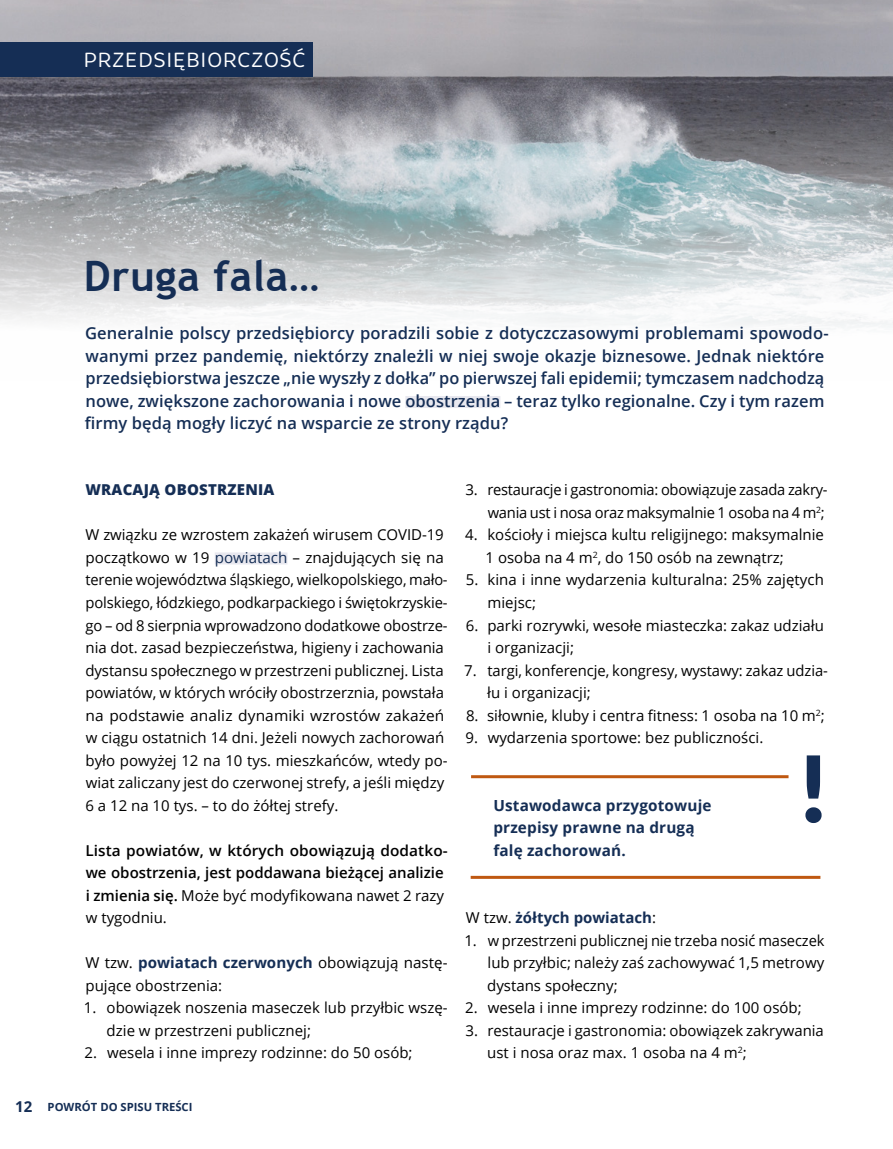
<style>
.page{position:relative;width:893px;height:1149px;background:#fff}
.page>*{position:absolute;margin:0;border:0;box-sizing:border-box;transform-origin:0 0}
.t1{font:700 42px "Trebuchet MS";letter-spacing:.015em;color:#152e55}
.t2{font:21px "Brevia";letter-spacing:.015em;color:#fff}
.t3{font:600 16.5px/22.5px "Open Sans";letter-spacing:.005em;color:#152e55}
.t4{font:700 15.3px/22.5px "Open Sans";letter-spacing:.01em;color:#152e55}
.t5{font:15px/22.5px "Open Sans";color:#000}
.t6{font:600 15px/22.5px "Open Sans";color:#000}
.t7{font:700 15px "Open Sans";color:#152e55}
.t8{font:800 15px "Open Sans";letter-spacing:.015em;color:#152e55}
.t9{font:700 11.25px "Open Sans";color:#152e55}
.s1{color:#152e55}
.s2{font-weight:400}
.s3{font-weight:700;color:#152e55}
.s4{font-size:15px}
.s5{font-weight:400;color:#000}
</style>
<div class="page">
<img style="left:0;top:0;width:893px;height:328px">
<div style="left:405px;top:396px;width:95px;height:12px;background:#e8e8ef"></div>
<div style="left:215px;top:552px;width:72px;height:12px;background:#e8e8ef"></div>
<div style="left:0;top:42px;width:313px;height:34px;background:#152e55"></div>
<hr style="left:471px;top:875px;width:349px;height:3px;background:#bf5811">
<hr style="left:471px;top:775px;width:317px;height:3px;background:#bf5811">
<svg style="left:805px;top:755px;width:17px;height:67px"></svg>
<h2 class="t2" style="left:83px;top:47px;width:224px">PRZEDSIĘBIORCZOŚĆ</h2>
<h1 class="t1" style="left:84px;top:250px;width:237px">Druga fala…</h1>
<p class="t3" style="left:85px;top:321px;width:745px">Generalnie polscy przedsiębiorcy poradzili sobie z dotyczczasowymi problemami spowodo&shy;wanymi przez pandemię, niektórzy znależli w niej swoje okazje biznesowe. Jednak niektóre przedsiębiorstwa jeszcze „nie wyszły z dołka” po pierwszej fali epidemii; tymczasem nadchodzą nowe, zwiększone zachorowania i nowe obostrzenia – teraz tylko regionalne. Czy i tym razem firmy będą mogły liczyć na wsparcie ze strony rządu?</p>
<p class="t8" style="left:85px;top:478px;width:191px">WRACAJĄ OBOSTRZENIA</p>
<p class="t5" style="left:85px;top:523px;width:364px">W związku ze wzrostem zakażeń wirusem COVID-19 początkowo w 19 <span class="s1">powiatach</span> – znajdujących się na terenie województwa śląskiego, wielkopolskiego, mało&shy;polskiego, łódzkiego, podkarpackiego i świętokrzyskie&shy;go – od 8 sierpnia wprowadzono dodatkowe obostrze&shy;nia dot. zasad bezpieczeństwa, higieny i zachowania dystansu społecznego w przestrzeni publicznej. Lista powiatów, w których wróciły obostrzerznia, powstała na podstawie analiz dynamiki wzrostów zakażeń w ciągu ostatnich 14 dni. Jeżeli nowych zachorowań było powyżej 12 na 10 tys. mieszkańców, wtedy po&shy;wiat zaliczany jest do czerwonej strefy, a jeśli między 6 a 12 na 10 tys. – to do żółtej strefy.</p>
<p class="t6" style="left:85px;top:838px;width:364px">Lista powiatów, w których obowiązują dodatko&shy;we obostrzenia, jest poddawana bieżącej analizie i zmienia się. <span class="s2">Może być modyfikowana nawet 2 razy w tygodniu.</span></p>
<p class="t5" style="left:85px;top:950px;width:364px">W tzw. <span class="s3">powiatach czerwonych</span> obowiązują nastę&shy;pujące obostrzenia:</p>
<p class="t5" style="left:107px;top:995px;width:343px;text-indent:-23px">1. obowiązek noszenia maseczek lub przyłbic wszę&shy;dzie w przestrzeni publicznej;</p>
<p class="t5" style="left:85px;top:1040px;width:329px">2. wesela i inne imprezy rodzinne: do 50 osób;</p>
<p class="t9" style="left:15px;top:1098px;width:179px"><span class="s4">12</span> POWRÓT DO SPISU TREŚCI</p>
<p class="t5" style="left:465px;top:478px;width:364px;text-align:right">3. restauracje i gastronomia: obowiązuje zasada zakry&shy;wania ust i nosa oraz maksymalnie 1 osoba na 4 m<sup>2</sup>;</p>
<p class="t5" style="left:486px;top:523px;width:340px;text-indent:-20px">4. kościoły i miejsca kultu religijnego: maksymalnie<br>1 osoba na 4 m<sup>2</sup>, do 150 osób na zewnątrz;</p>
<p class="t5" style="left:487px;top:568px;width:338px;text-indent:-22px">5. kina i inne wydarzenia kulturalna: 25% zajętych miejsc;</p>
<p class="t5" style="left:487px;top:613px;width:338px;text-indent:-22px">6. parki rozrywki, wesołe miasteczka: zakaz udziału i organizacji;</p>
<p class="t5" style="left:487px;top:658px;width:342px;text-indent:-23px">7. targi, konferencje, kongresy, wystawy: zakaz udzia&shy;łu i organizacji;</p>
<p class="t5" style="left:466px;top:703px;width:360px">8. siłownie, kluby i centra fitness: 1 osoba na 10 m<sup>2</sup>;</p>
<p class="t5" style="left:466px;top:725px;width:299px">9. wydarzenia sportowe: bez publiczności.</p>
<p class="t4" style="left:493px;top:793px;width:220px">Ustawodawca przygotowuje przepisy prawne na drugą falę zachorowań.</p>
<p class="t7" style="left:466px;top:906px;width:192px"><span class="s5">W tzw.</span> żółtych powiatach<span class="s5">:</span></p>
<p class="t5" style="left:487px;top:928px;width:339px;text-align:justify;text-indent:-23px">1. w przestrzeni publicznej nie trzeba nosić maseczek lub przyłbic; należy zaś zachowywać 1,5 metrowy dystans społeczny;</p>
<p class="t5" style="left:465px;top:995px;width:338px">2. wesela i inne imprezy rodzinne: do 100 osób;</p>
<p class="t5" style="left:487px;top:1018px;width:338px;text-indent:-22px">3. restauracje i gastronomia: obowiązek zakrywania ust i nosa oraz max. 1 osoba na 4 m<sup>2</sup>;</p>
</div>
